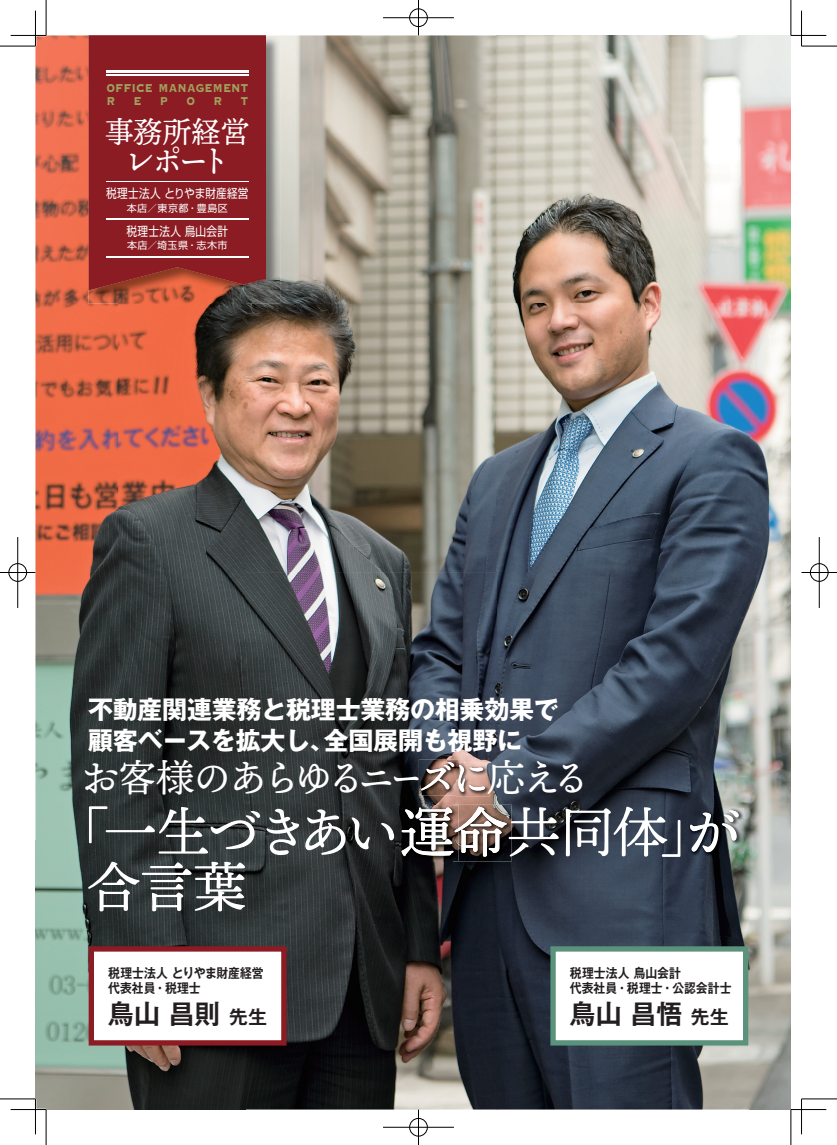
<style>
.page{position:relative;width:837px;height:1145px;background:#fff}
.page>*{position:absolute;margin:0;border:0;box-sizing:border-box;transform-origin:0 0}
.t1{font:55px/55px "Ten Mincho Text";letter-spacing:-.03em;color:#fff}
.t2{font:38.5px "Ten Mincho Text";letter-spacing:-.12em;color:#fff}
.t3{font:33px "Ten Mincho Text";color:#fff;scale:.91 1}
.t4{font:30px "Ten Mincho Text";letter-spacing:-.01em;color:#fff}
.t5{font:700 26.62px "Gothic MB101 Pr 5 De";color:#231f20}
.t6{font:700 25px/31.2px "Gothic MB101 Pro";letter-spacing:-.01em;color:#fff}
.t7{font:15px/12.5px "Copperplate Gothic Std 33 BC";letter-spacing:.02em;color:#a1a05d;scale:.8 1}
.t8{font:700 13.12px/15px "Gothic MB101 Pr 5 De";letter-spacing:.01em;color:#231f20;scale:.9 1}
.t9{font:12.5px "Shin Go Pro";letter-spacing:.025em;color:#fff;scale:.85 1}
.t10{font:10px "Shin Go Pro";letter-spacing:.035em;color:#fff}
.s1{font-size:18.62px}
</style>
<div class="page">
<img style="left:35px;top:35px;width:84px;height:1074px">
<img style="left:245px;top:35px;width:545px;height:1074px">
<img style="left:119px;top:304px;width:126px;height:805px">
<img style="left:89px;top:36px;width:191px;height:268px">
<div style="left:89px;top:35px;width:177px;height:255px;background:#8b1c23"></div>
<img style="left:106px;top:70px;width:142px;height:5px">
<img style="left:106px;top:181px;width:142px;height:1px">
<img style="left:106px;top:219px;width:142px;height:1px">
<img style="left:106px;top:256px;width:142px;height:1px">
<img style="left:399px;top:804px;width:112px;height:57px">
<img style="left:419px;top:759px;width:39px;height:36px">
<img style="left:456px;top:763px;width:33px;height:33px">
<svg style="left:420px;top:762px;width:65px;height:29px;background:#a58b83"></svg>
<img style="left:452px;top:805px;width:6px;height:56px">
<svg style="left:401px;top:806px;width:106px;height:50px"></svg>
<img style="left:688px;top:808px;width:55px;height:49px">
<svg style="left:690px;top:810px;width:48px;height:42px"></svg>
<div style="left:550px;top:946px;width:198px;height:99px;background:#fff;border:5px solid #5a927c"></div>
<div style="left:89px;top:946px;width:197px;height:99px;background:#fff;border:5px solid #8c1b23"></div>
<hr style="left:11px;top:1108px;width:35px;height:2px;background:#fff">
<hr style="left:0;top:46px;width:35px;height:1px;background:#000">
<hr style="left:801px;top:46px;width:35px;height:1px;background:#000">
<hr style="left:0;top:1098px;width:35px;height:1px;background:#000">
<hr style="left:801px;top:1098px;width:35px;height:1px;background:#000">
<hr style="left:46px;top:0;width:1px;height:35px;background:#000">
<hr style="left:46px;top:1109px;width:1px;height:35px;background:#000">
<hr style="left:790px;top:0;width:1px;height:35px;background:#000">
<hr style="left:790px;top:1109px;width:1px;height:35px;background:#000">
<hr style="left:11px;top:35px;width:35px;height:1px;background:#000">
<hr style="left:790px;top:35px;width:36px;height:1px;background:#000">
<hr style="left:11px;top:1109px;width:35px;height:1px;background:#000">
<hr style="left:790px;top:1109px;width:36px;height:1px;background:#000">
<hr style="left:35px;top:11px;width:1px;height:35px;background:#000">
<hr style="left:35px;top:1098px;width:1px;height:36px;background:#000">
<hr style="left:801px;top:11px;width:1px;height:35px;background:#000">
<hr style="left:801px;top:1098px;width:1px;height:36px;background:#000">
<div style="left:408px;top:8px;width:20px;height:19px;border:2px solid #fff;border-radius:50%"></div>
<hr style="left:383px;top:17px;width:71px;height:2px;background:#fff">
<hr style="left:417px;top:0;width:2px;height:35px;background:#fff">
<div style="left:409px;top:9px;width:18px;height:18px;border:1px solid #000;border-radius:50%"></div>
<hr style="left:383px;top:18px;width:71px;height:1px;background:#000">
<hr style="left:418px;top:0;width:1px;height:35px;background:#000">
<div style="left:408px;top:1117px;width:20px;height:20px;border:2px solid #fff;border-radius:50%"></div>
<hr style="left:383px;top:1126px;width:71px;height:2px;background:#fff">
<hr style="left:417px;top:1109px;width:2px;height:35px;background:#fff">
<div style="left:409px;top:1118px;width:18px;height:18px;border:1px solid #000;border-radius:50%"></div>
<hr style="left:383px;top:1127px;width:71px;height:1px;background:#000">
<hr style="left:418px;top:1109px;width:1px;height:35px;background:#000">
<div style="left:8px;top:562px;width:19px;height:20px;border:2px solid #fff;border-radius:50%"></div>
<hr style="left:0;top:571px;width:35px;height:2px;background:#fff">
<hr style="left:17px;top:537px;width:2px;height:71px;background:#fff">
<div style="left:9px;top:563px;width:18px;height:18px;border:1px solid #000;border-radius:50%"></div>
<hr style="left:0;top:572px;width:35px;height:1px;background:#000">
<hr style="left:18px;top:537px;width:1px;height:71px;background:#000">
<div style="left:809px;top:562px;width:19px;height:20px;border:2px solid #fff;border-radius:50%"></div>
<hr style="left:801px;top:571px;width:35px;height:2px;background:#fff">
<div style="left:809px;top:563px;width:19px;height:18px;border:1px solid #000;border-radius:50%"></div>
<hr style="left:801px;top:572px;width:35px;height:1px;background:#000">
<hr style="left:818px;top:537px;width:1px;height:71px;background:#000">
<p class="t7" style="left:106px;top:82px;width:179px">OFFICE MANAGEMENT<br>REPORT</p>
<h3 class="t4" style="left:105px;top:116px;width:147px">事務所経営</h3>
<h3 class="t3" style="left:124px;top:143px;width:118px">レポート</h3>
<p class="t9" style="left:106px;top:183px;width:169px">税理士法人 とりやま財産経営</p>
<p class="t10" style="left:127px;top:200px;width:102px">本店／東京都・豊島区</p>
<p class="t9" style="left:126px;top:221px;width:121px">税理士法人 鳥山会計</p>
<p class="t10" style="left:127px;top:237px;width:102px">本店／埼玉県・志木市</p>
<h3 class="t6" style="left:88px;top:690px;width:472px">不動産関連業務と税理士業務の相乗効果で顧客ベースを拡大し、全国展開も視野に</h3>
<h2 class="t2" style="left:81px;top:756px;width:511px">お客様のあらゆるニーズに応える</h2>
<h1 class="t1" style="left:86px;top:806px;width:655px;text-indent:-31px">「一生づきあい運命共同体」が合言葉</h1>
<p class="t8" style="left:108px;top:964px;width:174px">税理士法人 とりやま財産経営代表社員・税理士</p>
<h3 class="t5" style="left:108px;top:991px;width:160px">鳥山 昌則 <span class="s1">先生</span></h3>
<p class="t8" style="left:569px;top:964px;width:181px">税理士法人 鳥山会計<br>代表社員・税理士・公認会計士</p>
<h3 class="t5" style="left:569px;top:991px;width:160px">鳥山 昌悟 <span class="s1">先生</span></h3>
</div>
